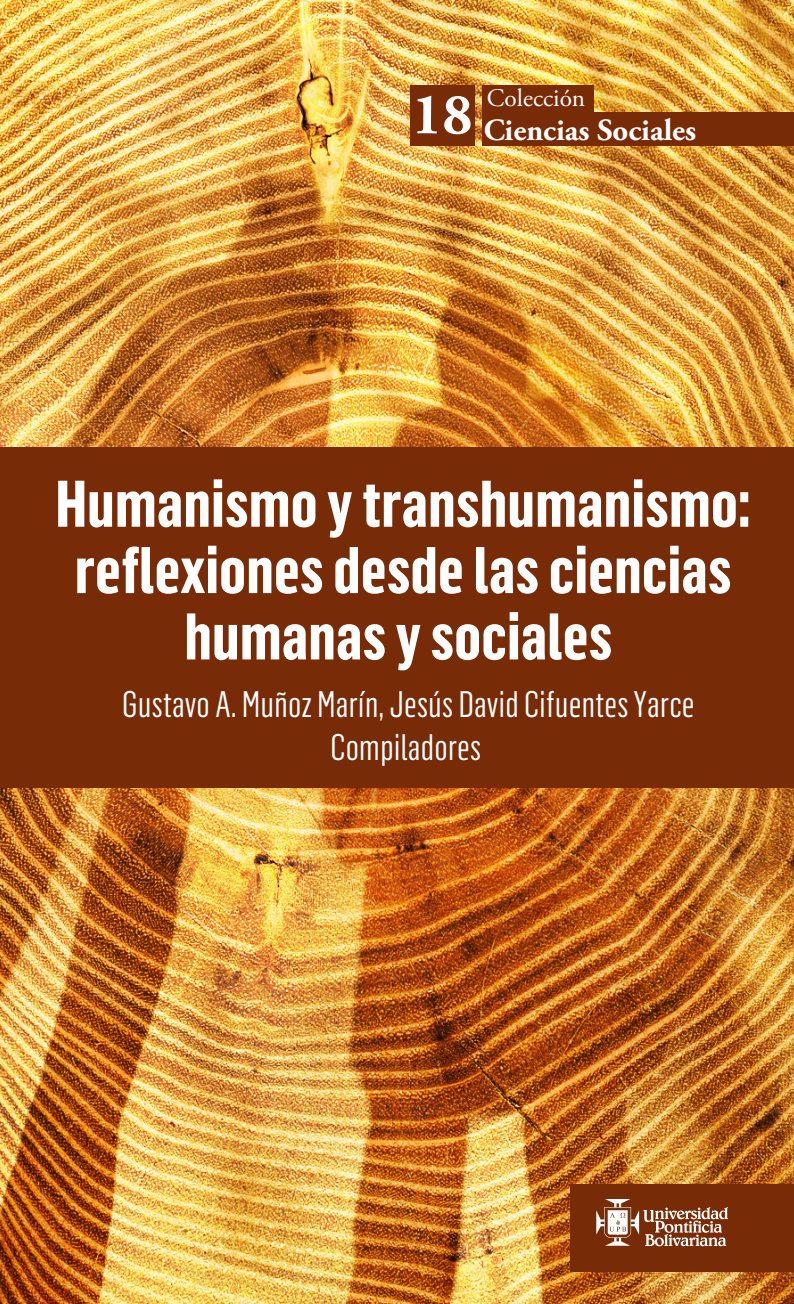
<style>
.page{position:relative;width:794px;height:1304px;background:#fff}
.page>*{position:absolute;margin:0;border:0;box-sizing:border-box;transform-origin:0 0}
.t1{font:700 64.6px/66.4px "Flama Condensed";color:#fff;text-align:center}
.t2{font:700 58.6px "Adobe Garamond Pro";color:#fff}
.t3{font:36.2px/43.4px "Flama Condensed";color:#fff;text-align:center}
.t4{font:700 30.8px "Adobe Garamond Pro";color:#fff}
.t5{font:25.2px "Adobe Garamond Pro";color:#fff}
</style>
<div class="page">
<img style="left:0;top:0;width:603px;height:1304px">
<img style="left:603px;top:373px;width:191px;height:74px">
<img style="left:603px;top:0;width:152px;height:373px">
<svg style="left:755px;top:0;width:39px;height:445px"></svg>
<div style="left:482px;top:113px;width:312px;height:33px;background:#772b06"></div>
<div style="left:0;top:447px;width:794px;height:341px;background:#772b06"></div>
<div style="left:410px;top:85px;width:65px;height:61px;background:#772b06"></div>
<div style="left:571px;top:1184px;width:223px;height:87px;background:#772b06"></div>
<div style="left:482px;top:85px;width:112px;height:27px;background:#772b06"></div>
<img style="left:596px;top:788px;width:198px;height:516px">
<p class="t2" style="left:411px;top:81px;width:63px">18</p>
<p class="t5" style="left:487px;top:83px;width:100px">Colección</p>
<p class="t4" style="left:484px;top:112px;width:214px">Ciencias Sociales</p>
<p class="t1" style="left:55px;top:469px;width:696px">Humanismo y transhumanismo: reflexiones desde las ciencias humanas y sociales</p>
<p class="t3" style="left:122px;top:681px;width:574px">Gustavo A. Muñoz Marín, Jesús David Cifuentes Yarce<br>Compiladores</p>
</div>
